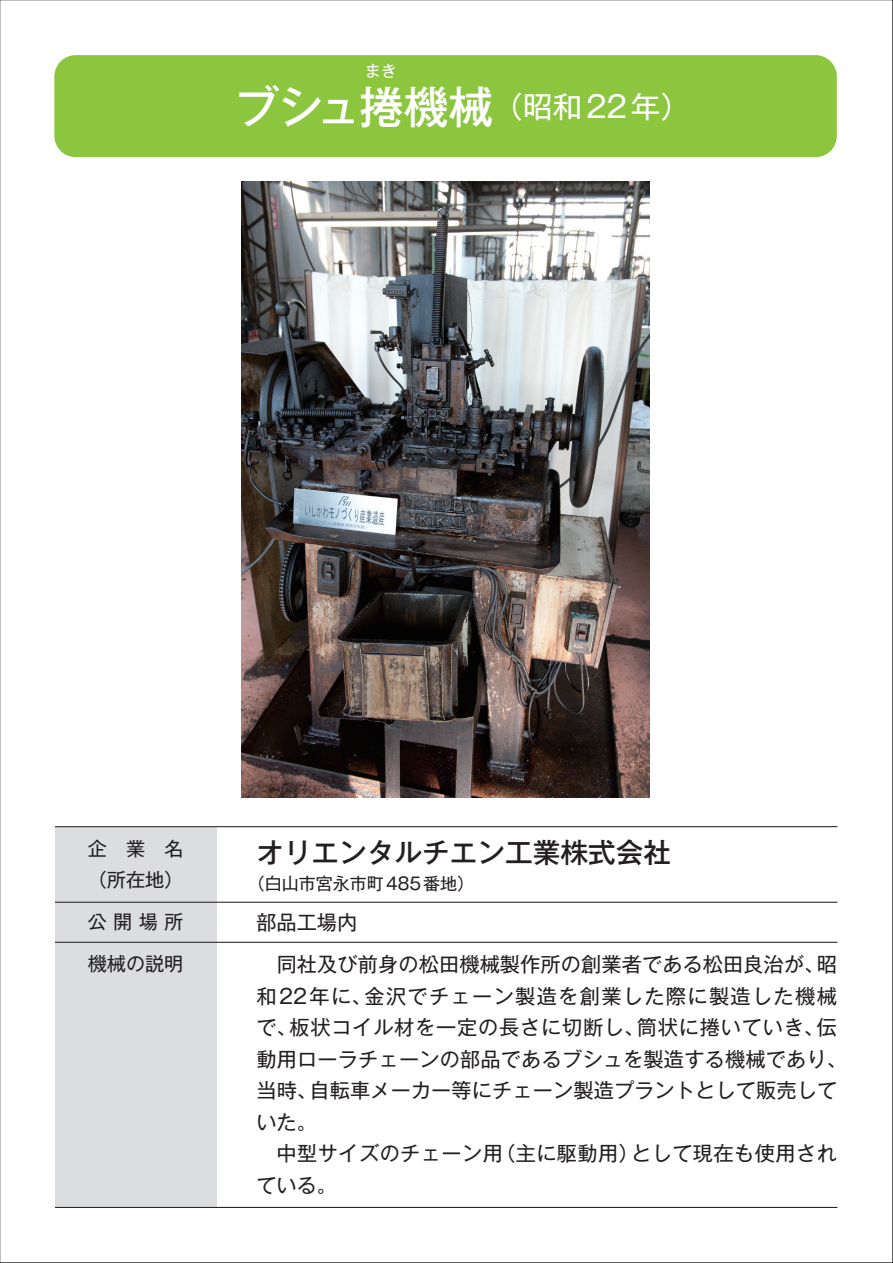
<style>
.page{position:relative;width:893px;height:1263px;background:#fff}
.page>*{position:absolute;margin:0;border:0;box-sizing:border-box;transform-origin:0 0}
.t1{font:29.7px "Gothic MB101 Pro Regular 90 pv RKSJ H";letter-spacing:.065em;color:#fff}
.t2{font:27.6px "Gothic MB101 Pro Medium 90 pv RKSJ H";color:#231f20}
.t3{font:20.25px/31.5px "Gothic MB101 Pro Regular 90 pv RKSJ H";letter-spacing:.01em;color:#231f20}
.t4{font:19.2px/31.5px "Gothic MB101 Pro Regular 90 pv RKSJ H";color:#231f20}
.t5{font:16.95px "Gothic MB101 Pro Regular 90 pv RKSJ H";color:#231f20}
.t6{font:15.9px "Gothic MB101 Pro Regular 90 pv RKSJ H";color:#fff}
.s1{font-family:"Gothic MB101 Pro Medium 90 pv RKSJ H";font-size:44.7px}
</style>
<div class="page">
<div style="left:54px;top:55px;width:783px;height:102px;background:#8bc63e;border-radius:21px"></div>
<div style="left:55px;top:827px;width:162px;height:380px;background:#dcdddf"></div>
<hr style="left:55px;top:826px;width:782px;height:1px;background:#231f20">
<hr style="left:55px;top:902px;width:782px;height:1px;background:#231f20">
<hr style="left:55px;top:942px;width:782px;height:1px;background:#231f20">
<hr style="left:55px;top:1207px;width:782px;height:1px;background:#231f20">
<img style="left:241px;top:181px;width:408px;height:617px">
<p class="t6" style="left:365px;top:58px;width:33px">まき</p>
<h1 class="t1" style="left:235px;top:82px;width:457px"><span class="s1">ブシュ捲機械</span>（昭和22年）</h1>
<p class="t4" style="left:88px;top:830px;width:97px">企　業　名（所在地）</p>
<p class="t4" style="left:88px;top:898px;width:97px;line-height:42px">公 開 場 所機械の説明</p>
<h2 class="t2" style="left:256px;top:830px;width:416px">オリエンタルチエン工業株式会社</h2>
<p class="t5" style="left:248px;top:869px;width:228px">（白山市宮永市町485番地）</p>
<p class="t3" style="left:256px;top:899px;width:582px;line-height:42px">部品工場内<br>　同社及び前身の松田機械製作所の創業者である松田良治が、昭</p>
<p class="t3" style="left:256px;top:978px;width:592px">和22年に、金沢でチェーン製造を創業した際に製造した機械で、板状コイル材を一定の長さに切断し、筒状に捲いていき、伝動用ローラチェーンの部品であるブシュを製造する機械であり、当時、自転車メーカー等にチェーン製造プラントとして販売していた。</p>
<p class="t3" style="left:256px;top:1135px;width:582px;text-indent:20px">中型サイズのチェーン用（主に駆動用）として現在も使用されている。</p>
</div>
